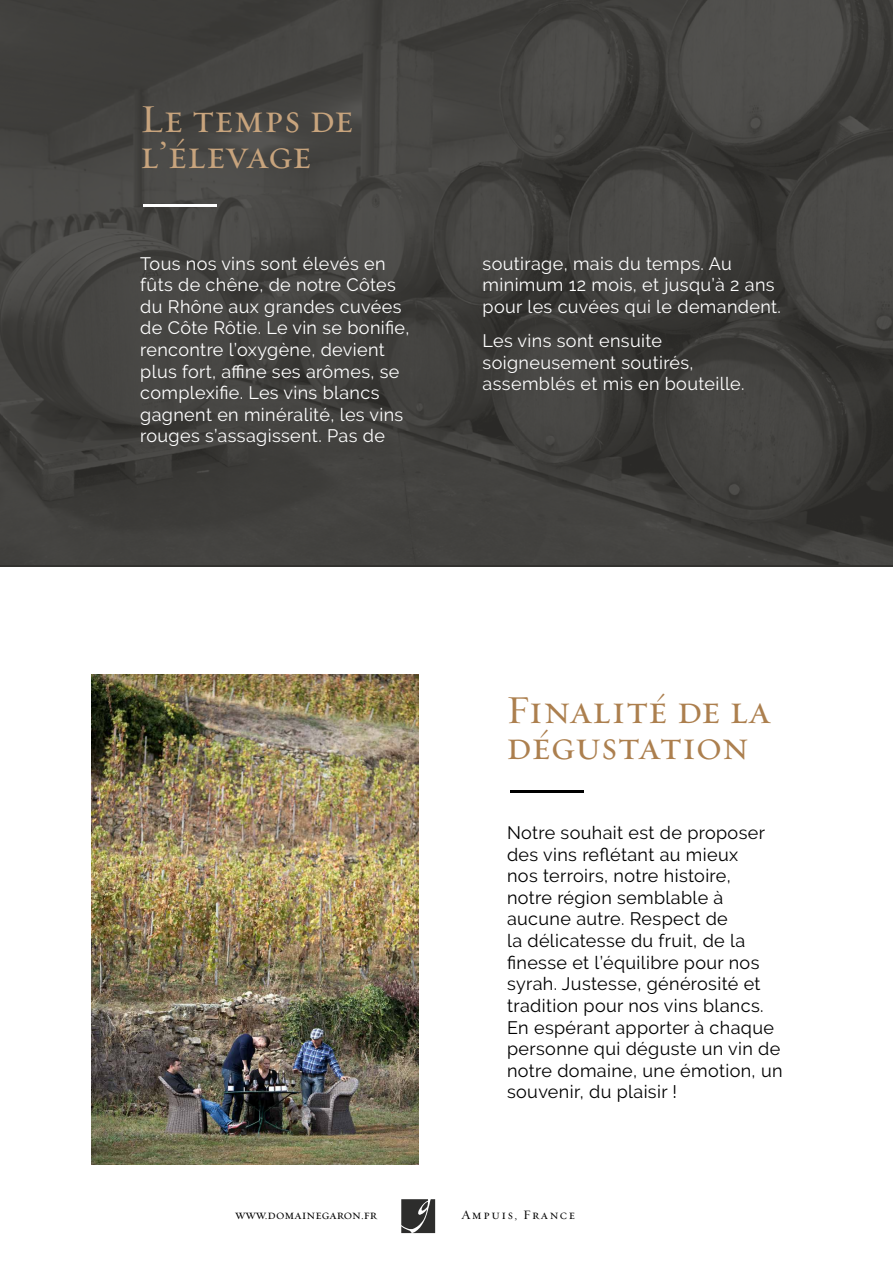
<style>
.page{position:relative;width:893px;height:1263px;background:#fff}
.page>*{position:absolute;margin:0;border:0;box-sizing:border-box;transform-origin:0 0}
.t1{font:39.9px/36px "Requiem Text HTF Small Caps";color:#ac7f4e}
.t2{font:39.9px/36px "Requiem Text HTF Small Caps";color:#c8a47d}
.t3{font:18px/21.6px "Raleway";letter-spacing:.02em;color:#fff}
.t4{font:18px/21.6px "Raleway";letter-spacing:.02em;color:#000}
.t5{font:12.9px "Requiem Text HTF Small Caps";color:#000}
.t6{font:12.9px "Requiem Text HTF Small Caps";letter-spacing:.12em;color:#000}
</style>
<div class="page">
<img style="left:0;top:0;width:893px;height:565px">
<hr style="left:144px;top:204px;width:73px;height:2px;background:#fff">
<hr style="left:510px;top:790px;width:74px;height:2px;background:#000">
<img style="left:91px;top:674px;width:328px;height:491px">
<svg style="left:401px;top:1199px;width:34px;height:34px"></svg>
<h1 class="t2" style="left:140px;top:102px;width:215px">Le temps de l’élevage</h1>
<p class="t3" style="left:140px;top:252px;width:271px">Tous nos vins sont élevés en fûts de chêne, de notre Côtes du Rhône aux grandes cuvées de Côte Rôtie. Le vin se bonifie, rencontre l’oxygène, devient plus fort, affine ses arômes, se complexifie. Les vins blancs gagnent en minéralité, les vins rouges s’assagissent. Pas de</p>
<p class="t3" style="left:483px;top:252px;width:300px">soutirage, mais du temps. Au minimum 12 mois, et jusqu’à 2 ans pour les cuvées qui le demandent.</p>
<p class="t3" style="left:483px;top:330px;width:263px">Les vins sont ensuite soigneusement soutirés, assemblés et mis en bouteille.</p>
<h1 class="t1" style="left:506px;top:693px;width:266px">Finalité de la dégustation</h1>
<p class="t4" style="left:507px;top:822px;width:277px">Notre souhait est de proposer des vins reflétant au mieux<br>nos terroirs, notre histoire,<br>notre région semblable à aucune autre. Respect de<br>la délicatesse du fruit, de la finesse et l’équilibre pour nos syrah. Justesse, générosité et tradition pour nos vins blancs.<br>En espérant apporter à chaque personne qui déguste un vin de notre domaine, une émotion, un souvenir, du plaisir !</p>
<p class="t5" style="left:235px;top:1207px;width:143px">www.domainegaron.fr</p>
<p class="t6" style="left:461px;top:1207px;width:115px">Ampuis, France</p>
</div>
